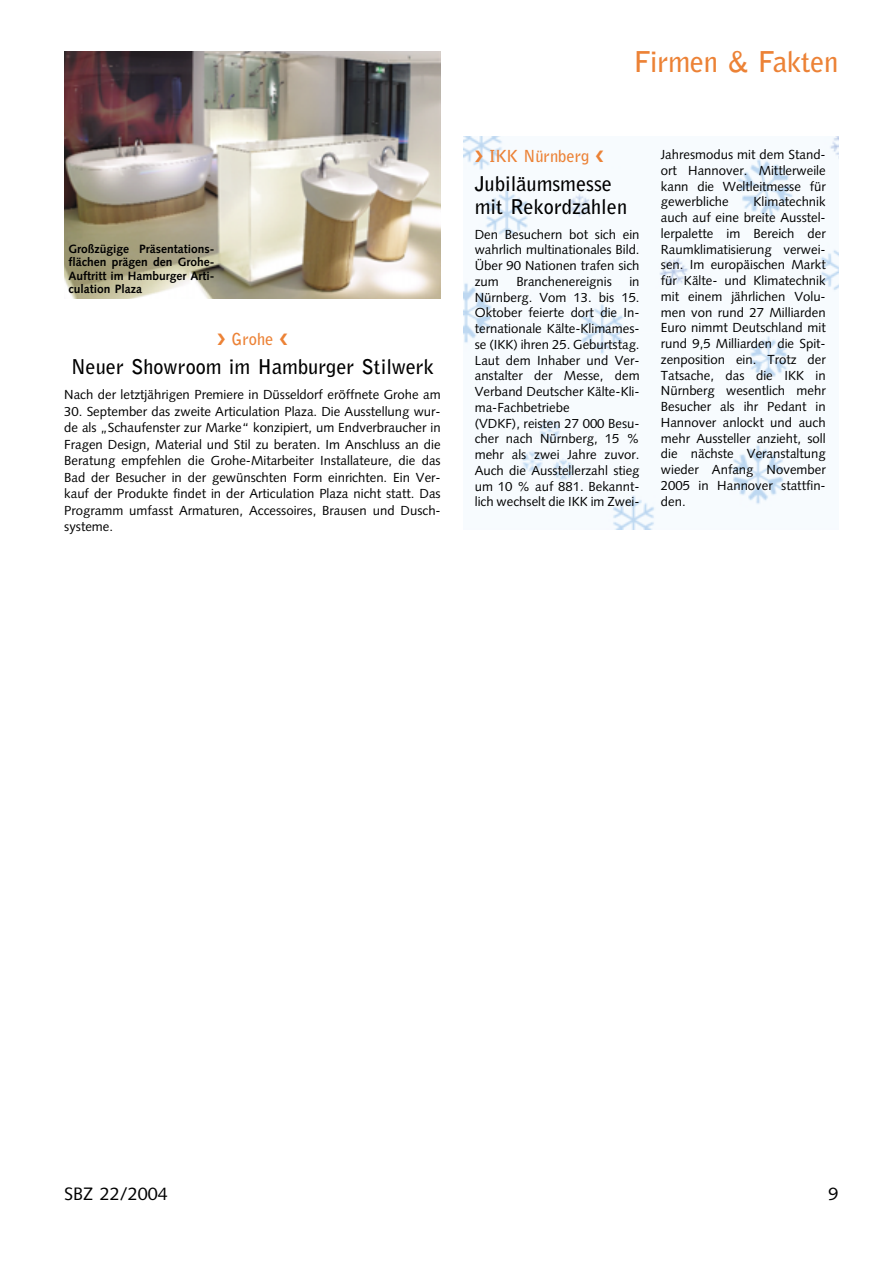
<style>
.page{position:relative;width:893px;height:1263px;background:#fff}
.page>*{position:absolute;margin:0;border:0;box-sizing:border-box;transform-origin:0 0}
.t1{font:700 28.5px "Bell Gothic";letter-spacing:-.01em;color:#ec8236}
.t2{font:700 20.25px/23.2px "Bell Gothic";color:#000}
.t3{font:18px "Syntax";color:#000}
.t4{font:700 16.5px "Bell Gothic";color:#ec8236}
.t5{font:13.2px/15.8px "Syntax";color:#000;text-align:justify}
.t6{font:700 12px/13.5px "Syntax";color:#000;text-align:justify}
</style>
<div class="page">
<img style="left:463px;top:136px;width:375px;height:393px">
<img style="left:64px;top:51px;width:376px;height:248px">
<svg style="left:475px;top:150px;width:7px;height:12px"></svg>
<svg style="left:596px;top:150px;width:7px;height:12px"></svg>
<p class="t6" style="left:68px;top:243px;width:148px">Großzügige Präsentations&shy;flächen prägen den Grohe-Auftritt im Hamburger Arti&shy;culation Plaza</p>
<p class="t4" style="left:231px;top:332px;width:44px">Grohe</p>
<h2 class="t2" style="left:71px;top:357px;width:364px">Neuer Showroom im Hamburger Stilwerk</h2>
<p class="t5" style="left:64px;top:388px;width:378px">Nach der letztjährigen Premiere in Düsseldorf eröffnete Grohe am</p>
<p class="t5" style="left:64px;top:404px;width:378px;line-height:16.5px">30. September das zweite Articulation Plaza. Die Ausstellung wur&shy;de als „Schaufenster zur Marke“ konzipiert, um Endverbraucher in Fragen Design, Material und Stil zu beraten. Im Anschluss an die Beratung empfehlen die Grohe-Mitarbeiter Installateure, die das Bad der Besucher in der gewünschten Form einrichten. Ein Ver&shy;kauf der Produkte findet in der Articulation Plaza nicht statt. Das Programm umfasst Armaturen, Accessoires, Brausen und Dusch&shy;systeme.</p>
<h1 class="t1" style="left:633px;top:51px;width:206px">Firmen &amp; Fakten</h1>
<p class="t4" style="left:489px;top:149px;width:102px">IKK Nürnberg</p>
<h2 class="t2" style="left:475px;top:174px;width:154px">Jubiläumsmesse mit Rekordzahlen</h2>
<p class="t5" style="left:475px;top:228px;width:166px">Den Besuchern bot sich ein wahrlich multinationales Bild.<br>Über 90 Nationen trafen sich zum</p>
<p class="t5" style="left:516px;top:275px;width:97px">Branchenereignis</p>
<p class="t5" style="left:475px;top:275px;width:166px;text-align:left;text-indent:155px">in<br>Nürnberg. Vom 13. bis 15.<br>Oktober feierte dort die In&shy;ternationale Kälte-Klimames&shy;se (IKK) ihren 25. Geburtstag.<br>Laut dem Inhaber und Ver&shy;anstalter der Messe, dem<br>Verband Deutscher Kälte-Kli&shy;ma-Fachbetriebe<br>(VDKF), reisten 27 000 Besu&shy;cher nach Nürnberg, 15 % mehr als zwei Jahre zuvor.<br>Auch die Ausstellerzahl stieg um 10 % auf 881. Bekannt&shy;lich wechselt die IKK im Zwei-</p>
<p class="t5" style="left:661px;top:148px;width:166px">Jahresmodus mit dem Stand&shy;ort Hannover. Mittlerweile kann die Weltleitmesse für gewerbliche</p>
<p class="t5" style="left:661px;top:195px;width:166px;text-indent:93px">Klimatechnik auch auf eine breite Ausstel&shy;lerpalette im Bereich der Raumklimatisierung verwei&shy;sen. Im europäischen Markt für Kälte- und Klimatechnik mit einem jährlichen Volu&shy;men von rund 27 Milliarden Euro nimmt Deutschland mit rund 9,5 Milliarden die Spit&shy;zenposition ein. Trotz der Tatsache, das die IKK in Nürnberg wesentlich mehr Besucher als ihr Pedant in Hannover anlockt und auch mehr Aussteller anzieht, soll die nächste Veranstaltung wieder Anfang November 2005 in Hannover stattfin&shy;den.</p>
<h3 class="t3" style="left:64px;top:1186px;width:105px">SBZ 22/2004</h3>
<h3 class="t3" style="left:828px;top:1187px;width:12px">9</h3>
</div>
